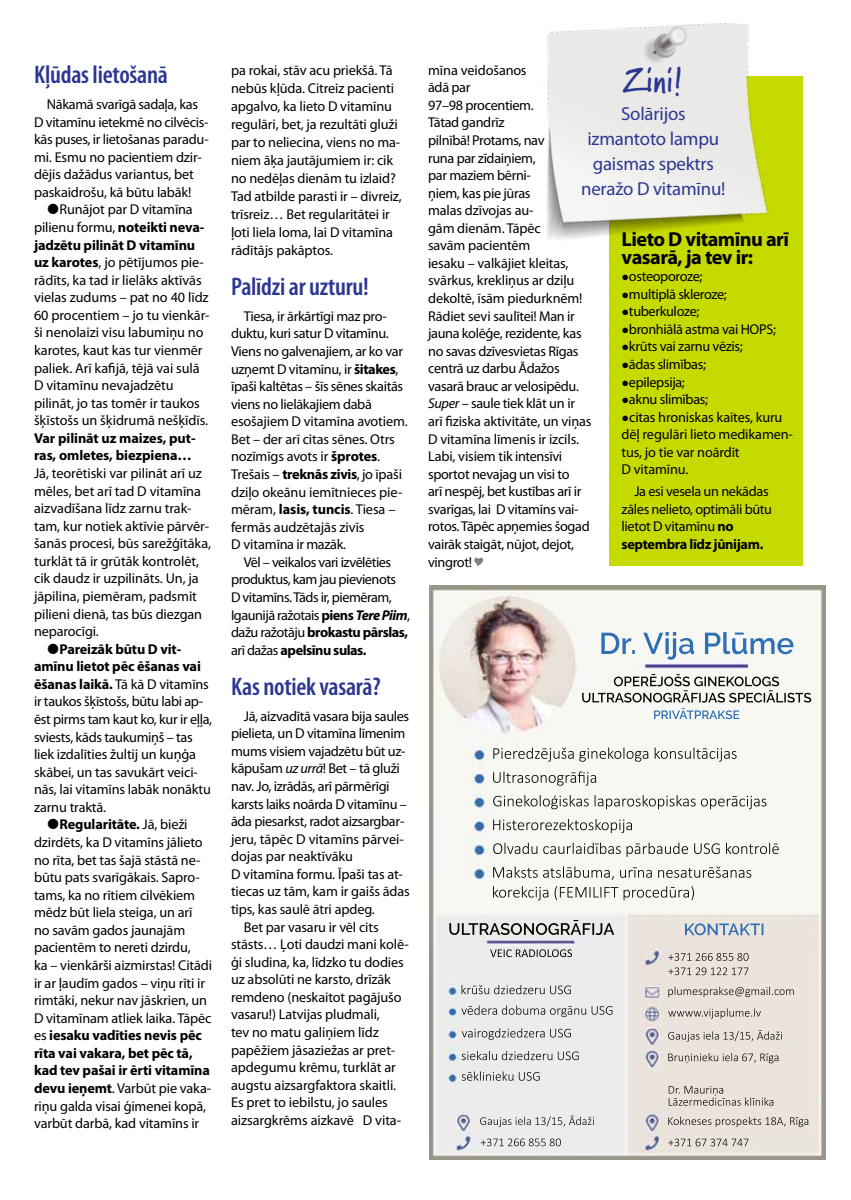
<style>
.page{position:relative;width:851px;height:1200px;background:#fff}
.page>*{position:absolute;margin:0;border:0;box-sizing:border-box;transform-origin:0 0}
.t1{font:700 34.5px "Marydale";color:#2c3791}
.t2{font:600 condensed 25.5px "Myriad Pro";letter-spacing:-.01em;color:#2c3791}
.t3{font:700 20.25px/17.5px "Myriad Pro";letter-spacing:-.025em;color:#000}
.t4{font:18.75px/24.8px "Myriad Pro";letter-spacing:-.01em;color:#2c3791;text-align:center}
.t5{font:14.25px/17.5px "Myriad Pro";letter-spacing:-.01em;color:#000}
.t6{font:700 14.25px/17.5px "Myriad Pro";letter-spacing:-.01em;color:#000}
.t7{font:14.25px/17.5px "Myriad Pro";letter-spacing:-.035em;color:#000}
.s1{font-weight:700}
.s2{font-weight:400}
.s3{font-weight:700;font-style:italic}
.s4{font-style:italic}
.s5{font-family:"Times New Roman";font-style:italic;font-size:12.75px}
</style>
<div class="page">
<div style="left:608px;top:77px;width:194px;height:489px;background:#c7da00"></div>
<svg style="left:474px;top:557px;width:9px;height:9px"></svg>
<img style="left:547px;top:23px;width:246px;height:223px">
<img style="left:430px;top:585px;width:395px;height:574px">
<h2 class="t2" style="left:34px;top:59px;width:135px">Kļūdas lietošanā</h2>
<p class="t5" style="left:34px;top:95px;width:176px;text-indent:13px">Nākamā svarīgā sadaļa, kas<br>D vitamīnu ietekmē no cilvēcis&shy;kās puses, ir lietošanas paradu&shy;mi. Esmu no pacientiem dzir&shy;dējis dažādus variantus, bet paskaidrošu, kā būtu labāk!</p>
<p class="t5" style="left:34px;top:201px;width:177px;text-indent:25px">Runājot par D vitamīna pilienu formu, <span class="s1">noteikti neva&shy;jadzētu pilināt D vitamīnu uz karotes</span>, jo pētījumos pie&shy;rādīts, ka tad ir lielāks aktīvās vielas zudums – pat no 40 līdz<br>60 procentiem – jo tu vienkār&shy;ši nenolaizi visu labumiņu no karotes, kaut kas tur vienmēr paliek. Arī kafijā, tējā vai sulā<br>D vitamīnu nevajadzētu pilināt, jo tas tomēr ir taukos šķīstošs un šķidrumā nešķīdīs.</p>
<p class="t6" style="left:34px;top:428px;width:163px">Var pilināt uz maizes, put&shy;ras, omletes, biezpiena…</p>
<p class="t5" style="left:34px;top:464px;width:179px">Jā, teorētiski var pilināt arī uz mēles, bet arī tad D vitamīna aizvadīšana līdz zarnu trak&shy;tam, kur notiek aktīvie pārvēr&shy;šanās procesi, būs sarežģītāka, turklāt tā ir grūtāk kontrolēt, cik daudz ir uzpilināts. Un, ja jāpilina, piemēram, padsmit pilieni dienā, tas būs diezgan neparocīgi.</p>
<p class="t6" style="left:59px;top:639px;width:123px">Pareizāk būtu D vit-</p>
<p class="t6" style="left:34px;top:657px;width:168px">amīnu lietot pēc ēšanas vai</p>
<p class="t5" style="left:34px;top:675px;width:176px"><span class="s1">ēšanas laikā.</span> Tā kā D vitamīns</p>
<p class="t5" style="left:34px;top:692px;width:171px">ir taukos šķīstošs, būtu labi ap-</p>
<p class="t5" style="left:34px;top:710px;width:180px">ēst pirms tam kaut ko, kur ir eļļa,</p>
<p class="t5" style="left:34px;top:727px;width:160px">sviests, kāds taukumiņš – tas</p>
<p class="t5" style="left:34px;top:745px;width:164px">liek izdalīties žultij un kuņģa</p>
<p class="t5" style="left:34px;top:762px;width:165px">skābei, un tas savukārt veici-</p>
<p class="t5" style="left:34px;top:780px;width:178px">nās, lai vitamīns labāk nonāktu</p>
<p class="t5" style="left:34px;top:797px;width:74px">zarnu traktā.</p>
<p class="t6" style="left:59px;top:815px;width:130px">Regularitāte. <span class="s2">Jā, bieži</span></p>
<p class="t5" style="left:34px;top:833px;width:170px">dzirdēts, ka D vitamīns jālieto</p>
<p class="t5" style="left:34px;top:850px;width:168px">no rīta, bet tas šajā stāstā ne-</p>
<p class="t5" style="left:34px;top:868px;width:167px">būtu pats svarīgākais. Sapro-</p>
<p class="t5" style="left:34px;top:885px;width:163px">tams, ka no rītiem cilvēkiem</p>
<p class="t5" style="left:34px;top:903px;width:160px">mēdz būt liela steiga, un arī</p>
<p class="t5" style="left:34px;top:920px;width:153px">no savām gados jaunajām</p>
<p class="t5" style="left:34px;top:938px;width:158px">pacientēm to nereti dzirdu,</p>
<p class="t5" style="left:34px;top:955px;width:179px">ka – vienkārši aizmirstas! Citādi</p>
<p class="t5" style="left:34px;top:973px;width:172px">ir ar ļaudīm gados – viņu rīti ir</p>
<p class="t5" style="left:34px;top:991px;width:175px">rimtāki, nekur nav jāskrien, un</p>
<p class="t5" style="left:34px;top:1008px;width:179px">D vitamīnam atliek laika. Tāpēc</p>
<p class="t6" style="left:34px;top:1025px;width:169px"><span class="s2">es</span> iesaku vadīties nevis pēc</p>
<p class="t6" style="left:34px;top:1043px;width:160px">rīta vai vakara, bet pēc tā,</p>
<p class="t6" style="left:34px;top:1060px;width:177px">kad tev pašai ir ērti vitamīna</p>
<p class="t5" style="left:34px;top:1078px;width:179px"><span class="s1">devu ieņemt</span>. Varbūt pie vaka-</p>
<p class="t5" style="left:34px;top:1096px;width:173px">riņu galda visai ģimenei kopā,</p>
<p class="t5" style="left:34px;top:1113px;width:167px">varbūt darbā, kad vitamīns ir</p>
<p class="t5" style="left:231px;top:61px;width:172px;line-height:18px">pa rokai, stāv acu priekšā. Tā nebūs kļūda. Citreiz pacienti apgalvo, ka lieto D vitamīnu regulāri, bet, ja rezultāti gluži par to neliecina, viens no ma&shy;niem āķa jautājumiem ir: cik no nedēļas dienām tu izlaid?<br>Tad atbilde parasti ir – divreiz, trīsreiz… Bet regularitātei ir ļoti liela loma, lai D vitamīna rādītājs pakāptos.</p>
<h2 class="t2" style="left:231px;top:270px;width:139px">Palīdzi ar uzturu!</h2>
<p class="t5" style="left:231px;top:307px;width:178px;text-indent:13px">Tiesa, ir ārkārtīgi maz pro&shy;duktu, kuri satur D vitamīnu.<br>Viens no galvenajiem, ar ko var uzņemt D vitamīnu, ir <span class="s1">šitakes</span>, īpaši kaltētas – šīs sēnes skaitās viens no lielākajiem dabā esošajiem D vitamīna avotiem.<br>Bet – der arī citas sēnes. Otrs nozīmīgs avots ir <span class="s1">šprotes</span>.<br>Trešais – <span class="s1">treknās zivis</span>, jo īpaši dziļo okeānu iemītnieces pie&shy;mēram, <span class="s1">lasis, tuncis</span>. Tiesa – fermās audzētajās zivīs<br>D vitamīna ir mazāk.</p>
<p class="t7" style="left:231px;top:553px;width:180px;text-indent:13px">Vēl – veikalos vari izvēlēties produktus, kam jau pievienots<br>D vitamīns. Tāds ir, piemēram,<br>Igaunijā ražotais <span class="s1">piens</span> <span class="s3">Tere Piim</span>, dažu ražotāju <span class="s1">brokastu pārslas, </span>arī dažas <span class="s1">apelsīnu sulas.</span></p>
<h2 class="t2" style="left:231px;top:670px;width:151px">Kas notiek vasarā?</h2>
<p class="t5" style="left:244px;top:706px;width:167px">Jā, aizvadītā vasara bija saules</p>
<p class="t5" style="left:231px;top:724px;width:176px">pielieta, un D vitamīna līmenim</p>
<p class="t5" style="left:231px;top:741px;width:176px">mums visiem vajadzētu būt uz-</p>
<p class="t5" style="left:231px;top:759px;width:170px">kāpušam <span class="s4">uz urrā</span>! Bet – tā gluži</p>
<p class="t5" style="left:231px;top:777px;width:160px">nav. Jo, izrādās, arī pārmērīgi</p>
<p class="t5" style="left:231px;top:794px;width:177px">karsts laiks noārda D vitamīnu –</p>
<p class="t5" style="left:231px;top:812px;width:175px">āda piesarkst, radot aizsargbar-</p>
<p class="t5" style="left:231px;top:829px;width:174px">jeru, tāpēc D vitamīns pārvei-</p>
<p class="t5" style="left:231px;top:847px;width:123px">dojas par neaktīvāku</p>
<p class="t5" style="left:231px;top:864px;width:173px">D vitamīna formu. Īpaši tas at-</p>
<p class="t5" style="left:231px;top:882px;width:180px">tiecas uz tām, kam ir gaišs ādas</p>
<p class="t5" style="left:231px;top:899px;width:145px">tips, kas saulē ātri apdeg.</p>
<p class="t5" style="left:244px;top:917px;width:136px">Bet par vasaru ir vēl cits</p>
<p class="t5" style="left:231px;top:935px;width:179px">stāsts… Ļoti daudzi mani kolē-</p>
<p class="t5" style="left:231px;top:952px;width:174px">ģi sludina, ka, līdzko tu dodies</p>
<p class="t5" style="left:231px;top:970px;width:161px">uz absolūti ne karsto, drīzāk</p>
<p class="t5" style="left:231px;top:987px;width:172px">remdeno (neskaitot pagājušo</p>
<p class="t5" style="left:231px;top:1005px;width:150px">vasaru!) Latvijas pludmali,</p>
<p class="t5" style="left:231px;top:1022px;width:149px">tev no matu galiņiem līdz</p>
<p class="t5" style="left:231px;top:1040px;width:166px">papēžiem jāsaziežas ar pret-</p>
<p class="t5" style="left:231px;top:1057px;width:166px">apdegumu krēmu, turklāt ar</p>
<p class="t5" style="left:231px;top:1075px;width:167px">augstu aizsargfaktora skaitli.</p>
<p class="t5" style="left:231px;top:1093px;width:158px">Es pret to iebilstu, jo saules</p>
<p class="t5" style="left:231px;top:1110px;width:171px">aizsargkrēms aizkavē D vita-</p>
<p class="t5" style="left:428px;top:61px;width:165px">mīna veidošanos<br>ādā par<br>97–98 procentiem.<br>Tātad gandrīz<br>pilnībā! Protams, nav<br>runa par zīdaiņiem,<br>par maziem bērni-<br>ņiem, kas pie jūras<br>malas dzīvojas au-<br>gām dienām. Tāpēc<br>savām pacientēm<br>iesaku – valkājiet kleitas, svārkus, krekliņus ar dziļu dekoltē, īsām piedurknēm!<br>Rādiet sevi saulītei! Man ir jauna kolēģe, rezidente, kas no savas dzīvesvietas Rīgas centrā uz darbu Ādažos vasarā brauc ar velosipēdu.<br><span class="s4">Super</span> – saule tiek klāt un ir arī fiziska aktivitāte, un viņas<br>D vitamīna līmenis ir izcils.<br>Labi, visiem tik intensīvi sportot nevajag un visi to<br>arī nespēj, bet kustības arī ir svarīgas, lai D vitamīns vai&shy;rotos. Tāpēc apņemies šogad vairāk staigāt, nūjot, dejot, vingrot!</p>
<h1 class="t1" style="left:623px;top:60px;width:60px">Zini!</h1>
<h3 class="t4" style="left:581px;top:101px;width:146px">Solārijos izmantoto lampu gaismas spektrs neražo D vitamīnu!</h3>
<h3 class="t3" style="left:621px;top:230px;width:169px">Lieto D vitamīnu arī vasarā, ja tev ir:</h3>
<p class="t5" style="left:621px;top:267px;width:82px"><span class="s5">●</span>osteoporoze;</p>
<p class="t5" style="left:621px;top:285px;width:107px"><span class="s5">●</span>multiplā skleroze;</p>
<p class="t5" style="left:621px;top:302px;width:79px"><span class="s5">●</span>tuberkuloze;</p>
<p class="t5" style="left:621px;top:320px;width:156px"><span class="s5">●</span>bronhiālā astma vai HOPS;</p>
<p class="t5" style="left:621px;top:337px;width:123px"><span class="s5">●</span>krūts vai zarnu vēzis;</p>
<p class="t5" style="left:621px;top:355px;width:86px"><span class="s5">●</span>ādas slimības;</p>
<p class="t5" style="left:621px;top:373px;width:65px"><span class="s5">●</span>epilepsija;</p>
<p class="t5" style="left:621px;top:390px;width:88px"><span class="s5">●</span>aknu slimības;</p>
<p class="t5" style="left:621px;top:408px;width:173px"><span class="s5">●</span>citas hroniskas kaites, kuru dēļ regulāri lieto medikamen&shy;tus, jo tie var noārdīt<br>D vitamīnu.</p>
<p class="t5" style="left:621px;top:482px;width:152px;text-indent:13px">Ja esi vesela un nekādas zāles nelieto, optimāli būtu lietot D vitamīnu <span class="s1">no septembra līdz jūnijam.</span></p>
</div>
